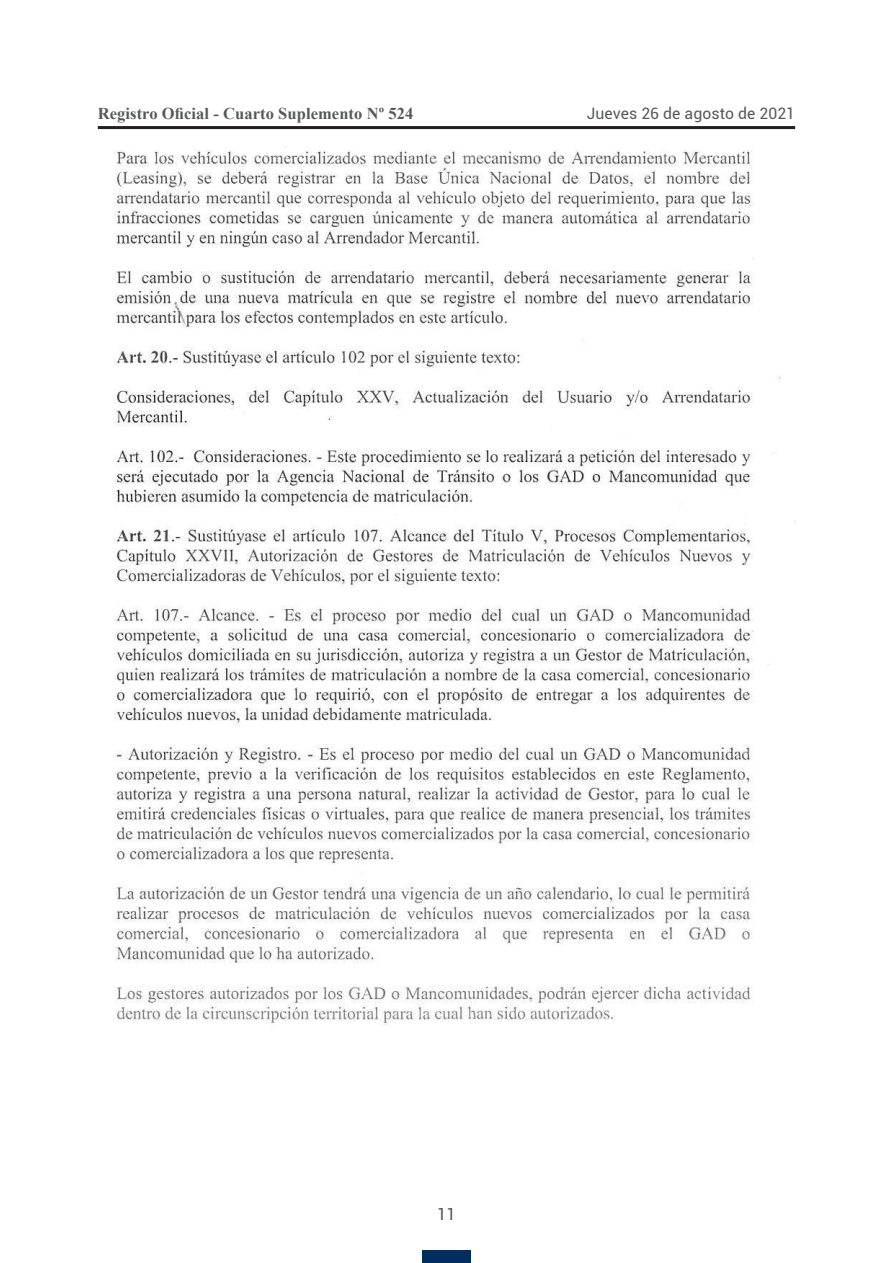
<style>
.page{position:relative;width:893px;height:1263px;background:#fff}
.page>*{position:absolute;margin:0;border:0;box-sizing:border-box;transform-origin:0 0}
.t1{font:700 16.5px "Times New Roman";letter-spacing:.005em;color:#57585a}
.t2{font:16.5px "Roboto";color:#57585a}
.t3{font:15.75px "Roboto";letter-spacing:.005em;color:#57585a}
</style>
<div class="page">
<hr style="left:98px;top:126px;width:697px;height:3px;background:#231f20">
<div style="left:422px;top:1250px;width:49px;height:13px;background:#002e5e"></div>
<img style="left:114px;top:146px;width:681px;height:879px">
<p class="t1" style="left:98px;top:102px;width:317px">Registro Oficial - Cuarto Suplemento Nº 524</p>
<p class="t3" style="left:587px;top:102px;width:210px">Jueves 26 de agosto de 2021</p>
<p class="t2" style="left:437px;top:1203px;width:20px">11</p>
</div>
